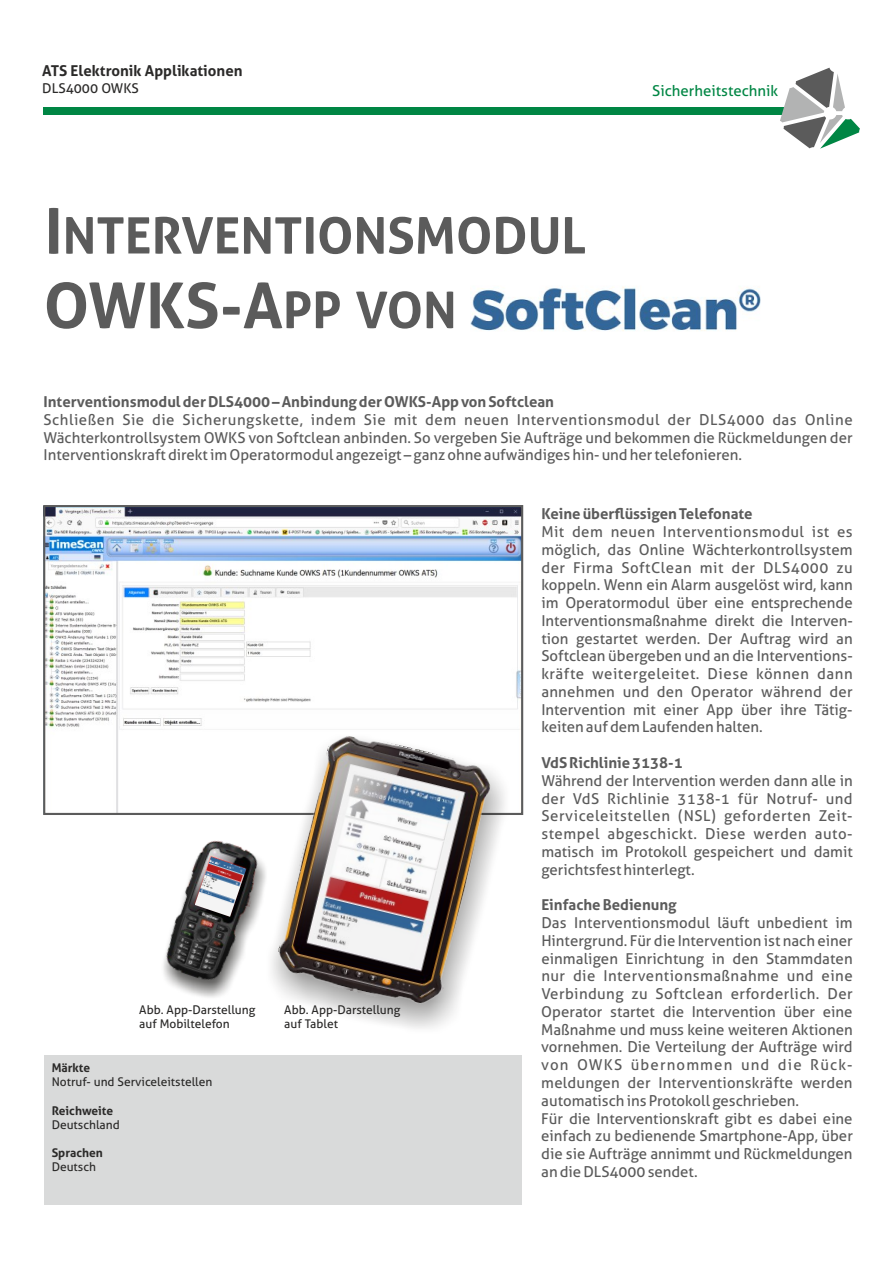
<style>
.page{position:relative;width:893px;height:1263px;background:#fff}
.page>*{position:absolute;margin:0;border:0;box-sizing:border-box;transform-origin:0 0}
.t1{font:700 62.85px "Aller";color:#5b5b5b}
.t2{font:700 50.25px "Aller";color:#5b5b5b}
.t3{font:15px/17.7px "Aller";color:#5b5b5b;text-align:justify}
.t4{font:700 15px "Aller";color:#5b5b5b}
.t5{font:700 15px "Aller";color:#2b2a29}
.t6{font:15px "Aller";color:#008644}
.t7{font:13.5px "Aller";color:#2b2a29}
.t8{font:12px/14.2px "Aller";color:#2b2a29}
.t9{font:700 12px "Aller";color:#2b2a29}
.s1{font-size:62.85px}
.s2{font-size:50.25px}
</style>
<div class="page">
<div style="left:45px;top:1056px;width:477px;height:149px;background:#d9dada"></div>
<div style="left:43px;top:107px;width:759px;height:8px;background:#008644"></div>
<svg style="left:780px;top:68px;width:80px;height:81px"></svg>
<img style="left:470px;top:286px;width:291px;height:45px">
<img style="left:46px;top:508px;width:474px;height:304px">
<div style="left:43px;top:505px;width:480px;height:310px;border:2px solid #5b5b5b"></div>
<img style="left:162px;top:840px;width:99px;height:150px">
<img style="left:195px;top:857px;width:51px;height:60px">
<img style="left:261px;top:726px;width:256px;height:303px">
<img style="left:274px;top:729px;width:222px;height:282px">
<p class="t5" style="left:42px;top:65px;width:202px">ATS Elektronik Applikationen</p>
<p class="t7" style="left:42px;top:83px;width:98px">DLS4000 OWKS</p>
<p class="t6" style="left:652px;top:85px;width:128px">Sicherheitstechnik</p>
<h2 class="t2" style="left:45px;top:216px;width:543px"><span class="s1">I</span>NTERVENTIONSMODUL</h2>
<h1 class="t1" style="left:44px;top:282px;width:415px">OWKS-A<span class="s2">PP VON</span></h1>
<p class="t4" style="left:44px;top:396px;width:512px">Interventionsmodul der DLS4000 – Anbindung der OWKS-App von Softclean</p>
<p class="t3" style="left:44px;top:412px;width:811px">Schließen Sie die Sicherungskette, indem Sie mit dem neuen Interventionsmodul der DLS4000 das Online Wächterkontrollsystem OWKS von Softclean anbinden. So vergeben Sie Aufträge und bekommen die Rückmeldungen der Interventionskraft direkt im Operatormodul angezeigt – ganz ohne aufwändiges hin- und her telefonieren.</p>
<p class="t8" style="left:139px;top:1004px;width:118px">Abb. App-Darstellung auf Mobiltelefon</p>
<p class="t8" style="left:284px;top:1004px;width:118px">Abb. App-Darstellung auf Tablet</p>
<p class="t9" style="left:52px;top:1063px;width:40px">Märkte</p>
<p class="t8" style="left:52px;top:1076px;width:162px">Notruf- und Serviceleitstellen</p>
<p class="t9" style="left:52px;top:1106px;width:63px">Reichweite</p>
<p class="t8" style="left:52px;top:1118px;width:70px">Deutschland</p>
<p class="t9" style="left:52px;top:1148px;width:53px">Sprachen</p>
<p class="t8" style="left:52px;top:1161px;width:46px">Deutsch</p>
<p class="t4" style="left:541px;top:508px;width:213px">Keine überflüssigen Telefonate</p>
<p class="t3" style="left:541px;top:524px;width:313px">Mit dem neuen Interventionsmodul ist es möglich, das Online Wächterkontrollsystem der Firma SoftClean mit der DLS4000 zu koppeln. Wenn ein Alarm ausgelöst wird, kann im Operatormodul über eine entsprechende Interventionsmaßnahme direkt die Interven&shy;tion gestartet werden. Der Auftrag wird an Softclean übergeben und an die Interventions&shy;kräfte weitergeleitet. Diese können dann annehmen und den Operator während der Intervention mit einer App über ihre Tätig&shy;keiten auf dem Laufenden halten.</p>
<p class="t4" style="left:541px;top:757px;width:143px">VdS Richlinie 3138-1</p>
<p class="t3" style="left:541px;top:773px;width:313px">Während der Intervention werden dann alle in der VdS Richlinie 3138-1 für Notruf- und Serviceleitstellen (NSL) geforderten Zeit&shy;stempel abgeschickt. Diese werden auto&shy;matisch im Protokoll gespeichert und damit gerichtsfest hinterlegt.</p>
<p class="t4" style="left:541px;top:899px;width:137px">Einfache Bedienung</p>
<p class="t3" style="left:541px;top:915px;width:313px;text-align:left">Das Interventionsmodul läuft unbedient im Hintergrund. Für die Intervention ist nach einer einmaligen Einrichtung in den Stammdaten nur die Interventionsmaßnahme und eine Verbindung zu Softclean erforderlich. Der Operator startet die Intervention über eine Maßnahme und muss keine weiteren Aktionen vornehmen. Die Verteilung der Aufträge wird von OWKS übernommen und die Rück&shy;meldungen der Interventionskräfte werden automatisch ins Protokoll geschrieben.<br>Für die Interventionskraft gibt es dabei eine einfach zu bedienende Smartphone-App, über die sie Aufträge annimmt und Rückmeldungen an die DLS4000 sendet.</p>
</div>
